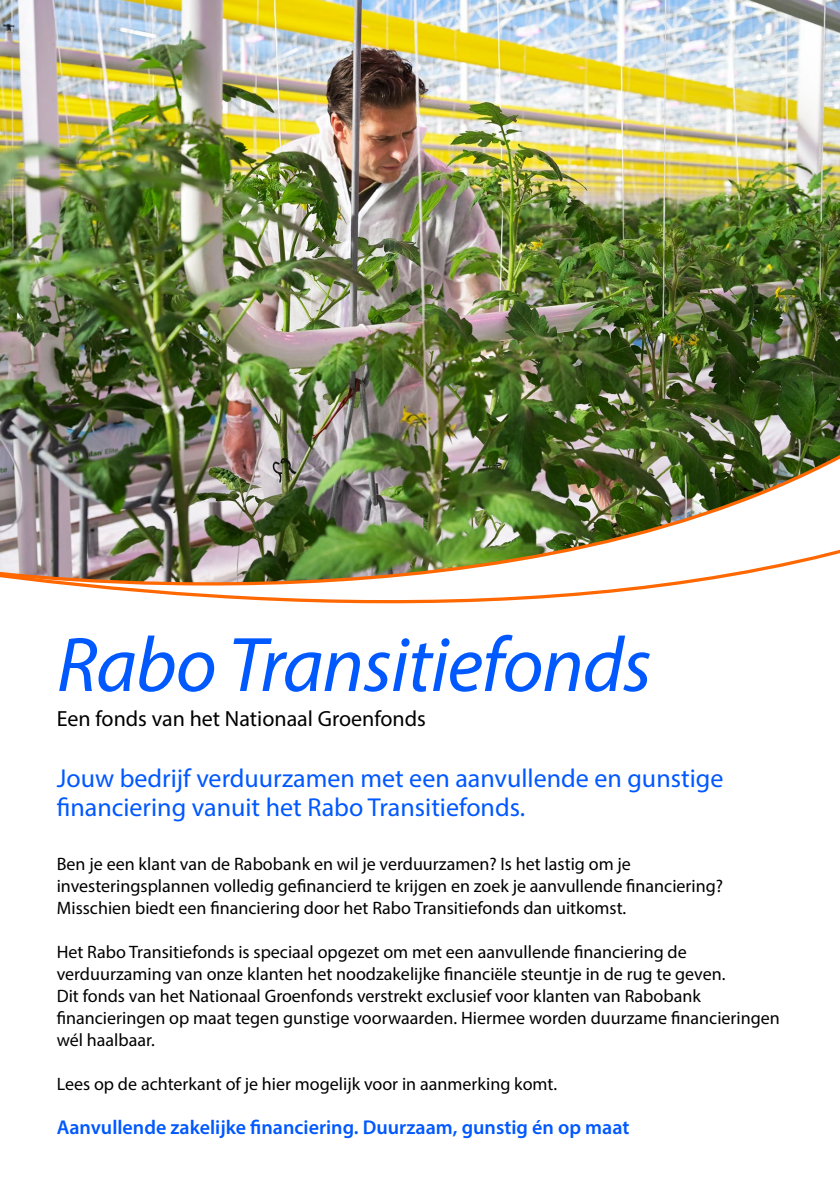
<style>
.page{position:relative;width:840px;height:1191px;background:#fff}
.page>*{position:absolute;margin:0;border:0;box-sizing:border-box;transform-origin:0 0}
.t1{font:italic 78px "Myriad Pro";letter-spacing:-.015em;color:#0058ff}
.t2{font:26px/28.6px "Myriad Pro";color:#0058ff}
.t3{font:22px "Myriad Pro";color:#000}
.t4{font:600 20px "Myriad Pro";color:#0058ff}
.t5{font:18px/22px "Myriad Pro";color:#000}
</style>
<div class="page">
<img style="left:0;top:0;width:839px;height:344px">
<img style="left:0;top:344px;width:839px;height:87px">
<img style="left:0;top:431px;width:839px;height:173px">
<h1 class="t1" style="left:57px;top:616px;width:596px">Rabo Transitiefonds</h1>
<p class="t3" style="left:57px;top:705px;width:370px">Een fonds van het Nationaal Groenfonds</p>
<h2 class="t2" style="left:57px;top:763px;width:667px">Jouw bedrijf verduurzamen met een aanvullende en gunstige financiering vanuit het Rabo Transitiefonds.</h2>
<p class="t5" style="left:57px;top:853px;width:667px">Ben je een klant van de Rabobank en wil je verduurzamen? Is het lastig om je investeringsplannen volledig gefinancierd te krijgen en zoek je aanvullende financiering?<br>Misschien biedt een financiering door het Rabo Transitiefonds dan uitkomst.</p>
<p class="t5" style="left:57px;top:941px;width:724px">Het Rabo Transitiefonds is speciaal opgezet om met een aanvullende financiering de verduurzaming van onze klanten het noodzakelijke financiële steuntje in de rug te geven.<br>Dit fonds van het Nationaal Groenfonds verstrekt exclusief voor klanten van Rabobank financieringen op maat tegen gunstige voorwaarden. Hiermee worden duurzame financieringen wél haalbaar.</p>
<p class="t5" style="left:57px;top:1073px;width:501px">Lees op de achterkant of je hier mogelijk voor in aanmerking komt.</p>
<p class="t4" style="left:57px;top:1114px;width:574px">Aanvullende zakelijke financiering. Duurzaam, gunstig én op maat</p>
</div>
